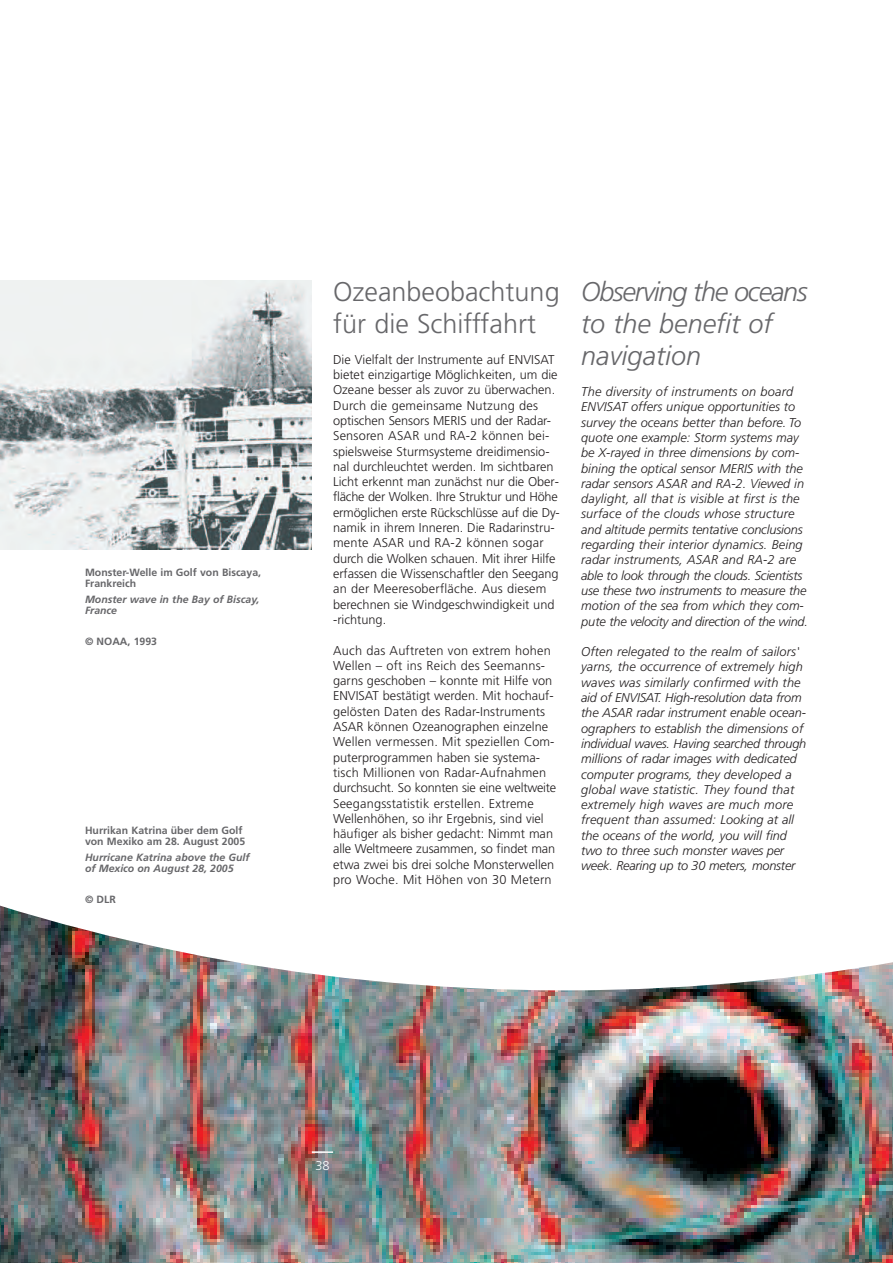
<style>
.page{position:relative;width:893px;height:1263px;background:#fff}
.page>*{position:absolute;margin:0;border:0;box-sizing:border-box;transform-origin:0 0}
.t1{font:italic 300 27px/32.2px "Frutiger";color:#67676a}
.t2{font:300 27px/32.2px "Frutiger";color:#67676a}
.t3{font:300 12.75px/15.3px "Frutiger";color:#231f20}
.t4{font:italic 300 12.75px/15.3px "Frutiger";color:#231f20}
.t5{font:300 12.75px "Frutiger";color:#fff}
.t6{font:700 10.5px/11.2px "Frutiger";color:#67676a}
.t7{font:italic 700 10.5px/11.2px "Frutiger";color:#67676a}
</style>
<div class="page">
<img style="left:0;top:990px;width:893px;height:273px">
<img style="left:0;top:905px;width:893px;height:85px">
<hr style="left:312px;top:1151px;width:21px;height:2px;background:#fff">
<img style="left:0;top:281px;width:312px;height:268px">
<p class="t6" style="left:85px;top:568px;width:178px">Monster-Welle im Golf von Biscaya,<br>Frankreich</p>
<p class="t7" style="left:85px;top:594px;width:176px">Monster wave in the Bay of Biscay,<br>France</p>
<p class="t6" style="left:85px;top:637px;width:74px">© NOAA, 1993</p>
<p class="t6" style="left:85px;top:825px;width:162px">Hurrikan Katrina über dem Golf von Mexiko am 28. August 2005</p>
<p class="t7" style="left:85px;top:852px;width:166px">Hurricane Katrina above the Gulf of Mexico on August 28, 2005</p>
<p class="t6" style="left:85px;top:894px;width:32px">© DLR</p>
<h1 class="t2" style="left:333px;top:277px;width:228px">Ozeanbeobachtung für die Schifffahrt</h1>
<p class="t3" style="left:333px;top:353px;width:228px">Die Vielfalt der Instrumente auf ENVISAT bietet einzigartige Möglichkeiten, um die Ozeane besser als zuvor zu überwachen.<br>Durch die gemeinsame Nutzung des optischen Sensors MERIS und der Radar-Sensoren ASAR und RA-2 können bei&shy;spielsweise Sturmsysteme dreidimensio&shy;nal durchleuchtet werden. Im sichtbaren Licht erkennt man zunächst nur die Ober&shy;fläche der Wolken. Ihre Struktur und Höhe ermöglichen erste Rückschlüsse auf die Dy&shy;namik in ihrem Inneren. Die Radarinstru&shy;mente ASAR und RA-2 können sogar durch die Wolken schauen. Mit ihrer Hilfe erfassen die Wissenschaftler den Seegang an der Meeresoberfläche. Aus diesem berechnen sie Windgeschwindigkeit und -richtung.</p>
<p class="t3" style="left:333px;top:643px;width:225px">Auch das Auftreten von extrem hohen Wellen – oft ins Reich des Seemanns&shy;garns geschoben – konnte mit Hilfe von ENVISAT bestätigt werden. Mit hochauf&shy;gelösten Daten des Radar-Instruments ASAR können Ozeanographen einzelne Wellen vermessen. Mit speziellen Com&shy;puterprogrammen haben sie systema&shy;tisch Millionen von Radar-Aufnahmen durchsucht. So konnten sie eine weltweite Seegangsstatistik erstellen. Extreme Wellenhöhen, so ihr Ergebnis, sind viel häufiger als bisher gedacht: Nimmt man alle Weltmeere zusammen, so findet man etwa zwei bis drei solche Monsterwellen pro Woche. Mit Höhen von 30 Metern</p>
<h1 class="t1" style="left:581px;top:277px;width:228px">Observing the oceans to the benefit of navigation</h1>
<p class="t4" style="left:581px;top:385px;width:228px">The diversity of instruments on board ENVISAT offers unique opportunities to survey the oceans better than before. To quote one example: Storm systems may be X-rayed in three dimensions by com&shy;bining the optical sensor MERIS with the radar sensors ASAR and RA-2. Viewed in daylight, all that is visible at first is the surface of the clouds whose structure and altitude permits tentative conclusions regarding their interior dynamics. Being radar instruments, ASAR and RA-2 are able to look through the clouds. Scientists use these two instruments to measure the motion of the sea from which they com&shy;pute the velocity and direction of the wind.</p>
<p class="t4" style="left:581px;top:645px;width:227px">Often relegated to the realm of sailors' yarns, the occurrence of extremely high waves was similarly confirmed with the aid of ENVISAT. High-resolution data from the ASAR radar instrument enable ocean&shy;ographers to establish the dimensions of individual waves. Having searched through millions of radar images with dedicated computer programs, they developed a global wave statistic. They found that extremely high waves are much more frequent than assumed: Looking at all the oceans of the world, you will find two to three such monster waves per week. Rearing up to 30 meters, monster</p>
<p class="t5" style="left:315px;top:1160px;width:16px">38</p>
</div>
